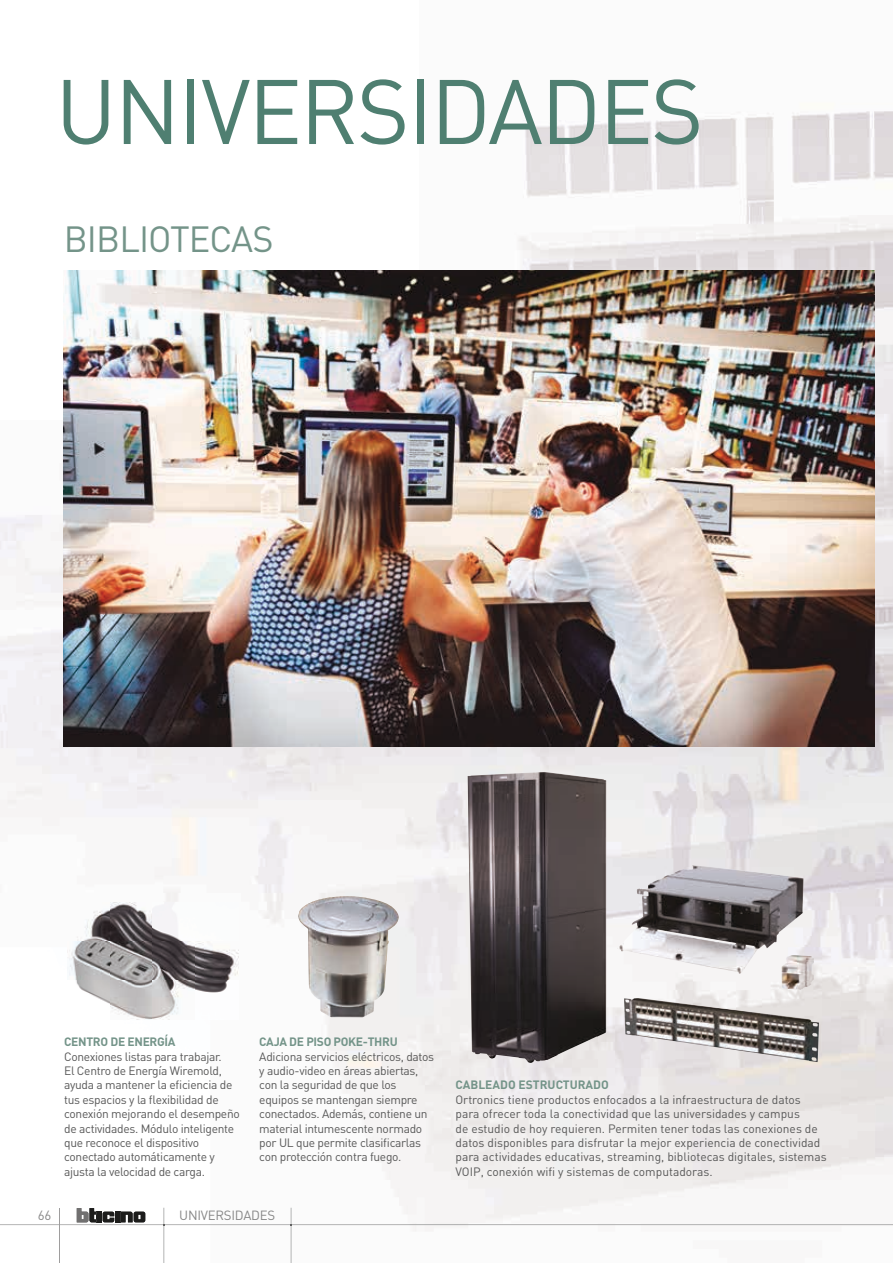
<style>
.page{position:relative;width:893px;height:1263px;background:#fff}
.page>*{position:absolute;margin:0;border:0;box-sizing:border-box;transform-origin:0 0}
.t1{font:90px "DIN Pro";letter-spacing:-.025em;color:#4f7f71}
.t2{font:36px "DIN Pro";letter-spacing:-.025em;color:#749489}
.t3{font:13.2px "DIN Pro";letter-spacing:-.02em;color:#878787}
.t4{font:12px/14.4px "DIN Pro";letter-spacing:-.025em;color:#585858}
.t5{font:12px/14.4px "DIN Pro";color:#585858}
.t6{font:700 12px "DIN Pro";letter-spacing:-.025em;color:#749489}
.t7{font:700 12px "DIN Pro";color:#749489}
</style>
<div class="page">
<img style="left:0;top:113px;width:840px;height:834px">
<img style="left:840px;top:111px;width:53px;height:1115px">
<img style="left:210px;top:947px;width:631px;height:316px">
<img style="left:105px;top:1019px;width:105px;height:244px">
<img style="left:64px;top:270px;width:810px;height:476px">
<img style="left:0;top:1224px;width:893px;height:1px">
<hr style="left:59px;top:1209px;width:1px;height:54px;background:#9e9d9d">
<svg style="left:77px;top:1208px;width:68px;height:14px"></svg>
<img style="left:163px;top:1208px;width:1px;height:55px">
<img style="left:291px;top:1208px;width:1px;height:55px">
<img style="left:296px;top:896px;width:103px;height:121px">
<img style="left:617px;top:865px;width:187px;height:109px">
<img style="left:781px;top:955px;width:33px;height:35px">
<img style="left:468px;top:772px;width:138px;height:291px">
<img style="left:624px;top:998px;width:195px;height:64px">
<img style="left:68px;top:902px;width:170px;height:117px">
<h1 class="t1" style="left:55px;top:50px;width:650px">UNIVERSIDADES</h1>
<h2 class="t2" style="left:64px;top:215px;width:211px">BIBLIOTECAS</h2>
<p class="t6" style="left:64px;top:1033px;width:113px">CENTRO DE ENERGÍA</p>
<p class="t4" style="left:64px;top:1048px;width:177px">Conexiones listas para trabajar.<br>El Centro de Energía Wiremold, ayuda a mantener la eficiencia de tus espacios y la flexibilidad de conexión mejorando el desempeño de actividades. Módulo inteligente que reconoce el dispositivo conectado automáticamente y ajusta la velocidad de carga.</p>
<p class="t6" style="left:259px;top:1033px;width:140px">CAJA DE PISO POKE-THRU</p>
<p class="t4" style="left:259px;top:1048px;width:176px">Adiciona servicios eléctricos, datos y audio-video en áreas abiertas, con la seguridad de que los equipos se mantengan siempre conectados. Además, contiene un material intumescente normado por UL que permite clasificarlas con protección contra fuego.</p>
<p class="t3" style="left:38px;top:1207px;width:15px">66</p>
<p class="t3" style="left:179px;top:1207px;width:97px">UNIVERSIDADES</p>
<p class="t7" style="left:455px;top:1077px;width:155px">CABLEADO ESTRUCTURADO</p>
<p class="t5" style="left:455px;top:1092px;width:373px">Ortronics tiene productos enfocados a la infraestructura de datos para ofrecer toda la conectividad que las universidades y campus<br>de estudio de hoy requieren. Permiten tener todas las conexiones de datos disponibles para disfrutar la mejor experiencia de conectividad para actividades educativas, streaming, bibliotecas digitales, sistemas VOIP, conexión wifi y sistemas de computadoras.</p>
</div>
